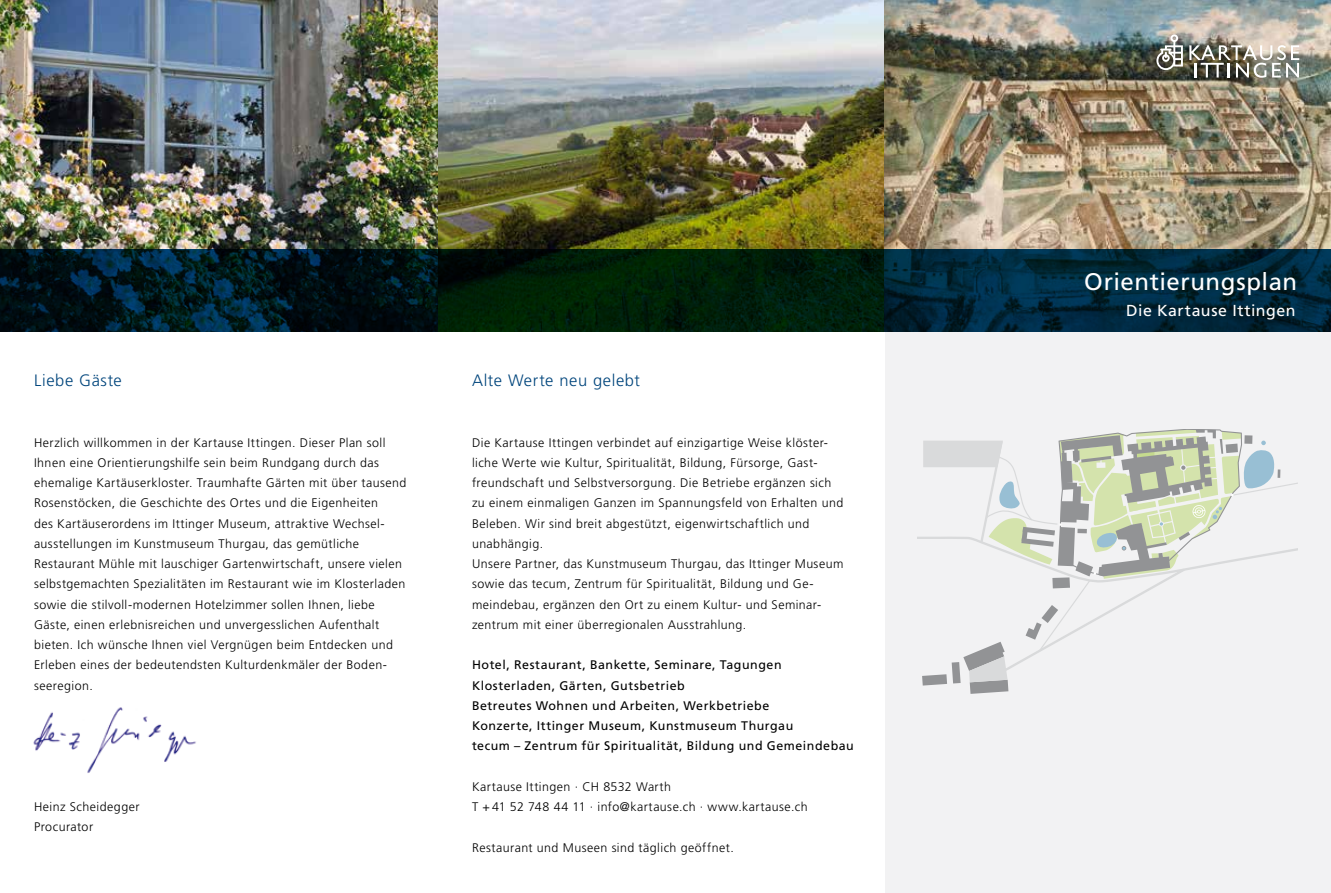
<style>
.page{position:relative;width:1331px;height:893px;background:#fff}
.page>*{position:absolute;margin:0;border:0;box-sizing:border-box;transform-origin:0 0}
.t1{font:24px "Frutiger";letter-spacing:.02em;color:#fff}
.t2{font:300 16.5px "Frutiger";letter-spacing:.035em;color:#00457c}
.t3{font:15.9px "Frutiger";letter-spacing:.035em;color:#fff}
.t4{font:300 12.45px/20.2px "Frutiger";letter-spacing:.035em;color:#000}
.t5{font:12.45px/20.2px "Frutiger";letter-spacing:.04em;color:#000}
</style>
<div class="page">
<div style="left:885px;top:332px;width:446px;height:561px;background:#f2f2f3"></div>
<img style="left:33px;top:707px;width:163px;height:66px">
<img style="left:0;top:0;width:1331px;height:249px">
<svg style="left:0;top:249px;width:1331px;height:83px;background:#001f21"></svg>
<svg style="left:918px;top:429px;width:379px;height:265px"></svg>
<div style="left:1170px;top:34px;width:8px;height:8px;border:2px solid #fff;border-radius:50%"></div>
<img style="left:1156px;top:41px;width:143px;height:37px">
<h2 class="t2" style="left:34px;top:371px;width:89px">Liebe Gäste</h2>
<p class="t4" style="left:34px;top:432px;width:374px">Herzlich willkommen in der Kartause Ittingen. Dieser Plan soll Ihnen eine Orientierungshilfe sein beim Rundgang durch das ehemalige Kartäuserkloster. Traumhafte Gärten mit über tausend Rosenstöcken, die Geschichte des Ortes und die Eigenheiten<br>des Kartäuserordens im Ittinger Museum, attraktive Wechsel&shy;ausstellungen im Kunstmuseum Thurgau, das gemütliche Restaurant Mühle mit lauschiger Gartenwirtschaft, unsere vielen selbstgemachten Spezialitäten im Restaurant wie im Klosterladen sowie die stilvoll-modernen Hotelzimmer sollen Ihnen, liebe Gäste, einen erlebnisreichen und unvergesslichen Aufenthalt bieten. Ich wünsche Ihnen viel Vergnügen beim Entdecken und Erleben eines der bedeutendsten Kulturdenkmäler der Boden&shy;seeregion.</p>
<p class="t4" style="left:34px;top:797px;width:107px">Heinz Scheidegger<br>Procurator</p>
<h2 class="t2" style="left:472px;top:371px;width:170px">Alte Werte neu gelebt</h2>
<p class="t4" style="left:472px;top:432px;width:373px">Die Kartause Ittingen verbindet auf einzigartige Weise klöster&shy;liche Werte wie Kultur, Spiritualität, Bildung, Fürsorge, Gast&shy;freundschaft und Selbstversorgung. Die Betriebe ergänzen sich zu einem einmaligen Ganzen im Spannungsfeld von Erhalten und Beleben. Wir sind breit abgestützt, eigenwirtschaftlich und unabhängig.<br>Unsere Partner, das Kunstmuseum Thurgau, das Ittinger Museum sowie das tecum, Zentrum für Spiritualität, Bildung und Ge&shy;meindebau, ergänzen den Ort zu einem Kultur- und Seminar&shy;zentrum mit einer überregionalen Ausstrahlung.</p>
<p class="t5" style="left:472px;top:655px;width:383px">Hotel, Restaurant, Bankette, Seminare, Tagungen Klosterladen, Gärten, Gutsbetrieb<br>Betreutes Wohnen und Arbeiten, Werkbetriebe<br>Konzerte, Ittinger Museum, Kunstmuseum Thurgau<br>tecum – Zentrum für Spiritualität, Bildung und Gemeindebau</p>
<p class="t4" style="left:472px;top:777px;width:337px">Kartause Ittingen · CH 8532 Warth<br>T + 41 52 748 44 11 · info@kartause.ch · www.kartause.ch</p>
<p class="t4" style="left:472px;top:837px;width:263px">Restaurant und Museen sind täglich geöffnet.</p>
<h1 class="t1" style="left:1084px;top:268px;width:214px">Orientierungsplan</h1>
<p class="t3" style="left:1126px;top:302px;width:171px">Die Kartause Ittingen</p>
</div>
